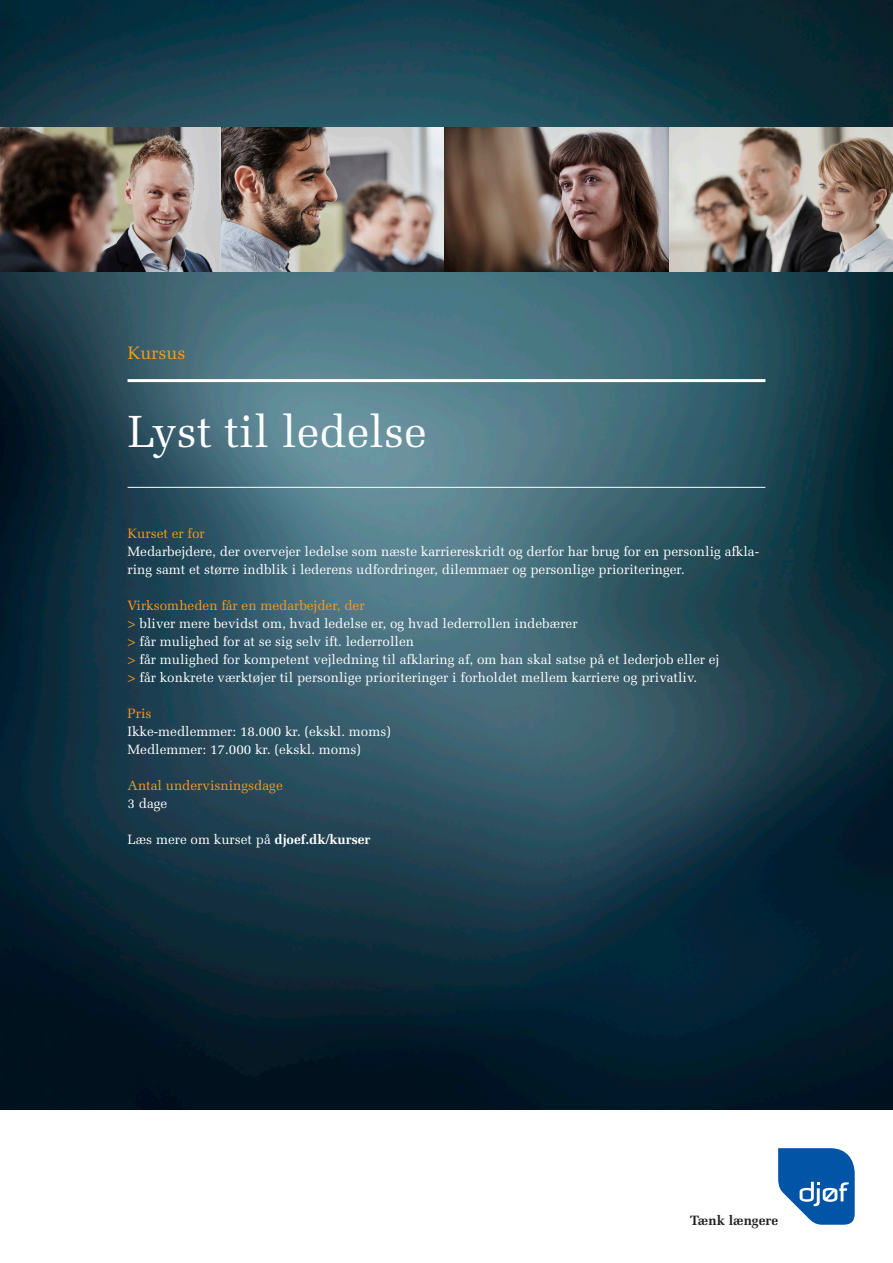
<style>
.page{position:relative;width:893px;height:1263px;background:#fff}
.page>*{position:absolute;margin:0;border:0;box-sizing:border-box;transform-origin:0 0}
.t1{font:45px "Melior LT Std";color:#fff}
.t2{font:18px "Melior LT Std";color:#f89c1c}
.t3{font:13.5px/18px "Melior LT Std";color:#fff}
.t4{font:13.5px "Melior LT Std";color:#f89c1c}
.brød_9_12{font:700 13.5px "Melior LT Std";color:#231f20}
.s1{color:#f89c1c}
.s2{font-weight:700}
</style>
<div class="page">
<img style="left:0;top:0;width:893px;height:1110px">
<hr style="left:128px;top:379px;width:637px;height:3px;background:#fff">
<hr style="left:128px;top:487px;width:637px;height:1px;background:#fff">
<svg style="left:778px;top:1148px;width:77px;height:77px"></svg>
<img style="left:0;top:128px;width:893px;height:144px">
<p class="t2" style="left:128px;top:342px;width:59px">Kursus</p>
<p class="t1" style="left:128px;top:405px;width:301px">Lyst til ledelse</p>
<p class="t4" style="left:128px;top:526px;width:79px">Kurset er for</p>
<p class="t3" style="left:128px;top:543px;width:633px">Medarbejdere, der overvejer ledelse som næste karriereskridt og derfor har brug for en personlig afkla&shy;ring samt et større indblik i lederens udfordringer, dilemmaer og personlige prioriteringer.</p>
<p class="t4" style="left:128px;top:598px;width:239px">Virksomheden får en medarbejder, der</p>
<p class="t3" style="left:128px;top:615px;width:451px"><span class="s1">&gt;</span> bliver mere bevidst om, hvad ledelse er, og hvad lederrollen indebærer</p>
<p class="t3" style="left:128px;top:633px;width:288px"><span class="s1">&gt;</span> får mulighed for at se sig selv ift. lederrollen</p>
<p class="t3" style="left:128px;top:651px;width:593px"><span class="s1">&gt;</span> får mulighed for kompetent vejledning til afklaring af, om han skal satse på et lederjob eller ej</p>
<p class="t3" style="left:128px;top:669px;width:571px"><span class="s1">&gt;</span> får konkrete værktøjer til personlige prioriteringer i forholdet mellem karriere og privatliv.</p>
<p class="t4" style="left:128px;top:706px;width:25px">Pris</p>
<p class="t3" style="left:128px;top:723px;width:265px">Ikke-medlemmer: 18.000 kr. (ekskl. moms)</p>
<p class="t3" style="left:128px;top:741px;width:235px">Medlemmer: 17.000 kr. (ekskl. moms)</p>
<p class="t4" style="left:128px;top:778px;width:157px">Antal undervisningsdage</p>
<p class="t3" style="left:128px;top:795px;width:41px">3 dage</p>
<p class="t3" style="left:128px;top:831px;width:244px">Læs mere om kurset på <span class="s2">djoef.dk/kurser</span></p>
<p class="brød_9_12" style="left:690px;top:1212px;width:90px">Tænk længere</p>
</div>
